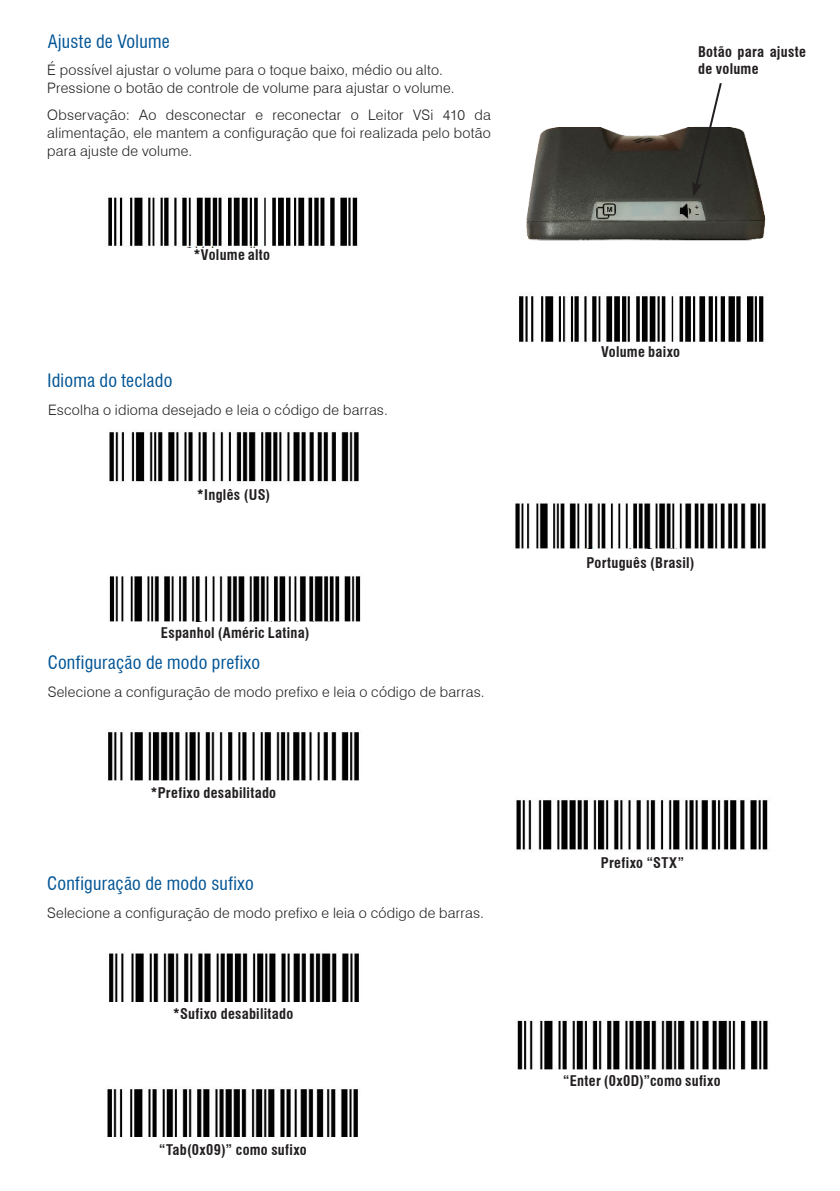
<style>
.page{position:relative;width:840px;height:1191px;background:#fff}
.page>*{position:absolute;margin:0;border:0;box-sizing:border-box;transform-origin:0 0}
.SuperTítulo{font:condensed 18px "Swiss 721 BT";letter-spacing:.015em;color:#005495}
.Normal_-_cópia{font:300 14.4px/18px "Swiss 721 BT";letter-spacing:.015em;color:#231f20;text-align:justify}
.Normal_-_cópia-2{font:700 condensed 14.4px/17.2px "Swiss 721 BT";letter-spacing:.02em;color:#231f20}
</style>
<div class="page">
<img style="left:526px;top:127px;width:240px;height:114px">
<img style="left:109px;top:432px;width:250px;height:50px">
<img style="left:109px;top:576px;width:252px;height:45px">
<img style="left:515px;top:503px;width:251px;height:45px">
<img style="left:108px;top:195px;width:250px;height:52px">
<img style="left:518px;top:294px;width:246px;height:48px">
<img style="left:108px;top:732px;width:251px;height:48px">
<img style="left:109px;top:953px;width:250px;height:48px">
<img style="left:107px;top:1089px;width:251px;height:47px">
<img style="left:516px;top:800px;width:252px;height:50px">
<img style="left:517px;top:1020px;width:251px;height:49px">
<svg style="left:691px;top:83px;width:31px;height:114px"></svg>
<p class="SuperTítulo" style="left:48px;top:30px;width:123px">Ajuste de Volume</p>
<p class="Normal_-_cópia" style="left:47px;top:61px;width:397px">É possível ajustar o volume para o toque baixo, médio ou alto.</p>
<p class="Normal_-_cópia" style="left:47px;top:79px;width:408px">Pressione o botão de controle de volume para ajustar o volume.</p>
<p class="Normal_-_cópia" style="left:47px;top:106px;width:445px">Observação: Ao desconectar e reconectar o Leitor VSi 410 da alimentação, ele mantem a configuração que foi realizada pelo botão para ajuste de volume.</p>
<p class="Normal_-_cópia-2" style="left:193px;top:247px;width:78px">*Volume alto</p>
<p class="SuperTítulo" style="left:48px;top:369px;width:126px">Idioma do teclado</p>
<p class="Normal_-_cópia" style="left:48px;top:401px;width:341px">Escolha o idioma desejado e leia o código de barras.</p>
<p class="Normal_-_cópia-2" style="left:197px;top:485px;width:75px">*Inglês (US)</p>
<p class="Normal_-_cópia-2" style="left:161px;top:624px;width:150px">Espanhol (Améric Latina)</p>
<p class="SuperTítulo" style="left:48px;top:651px;width:214px">Configuração de modo prefixo</p>
<p class="Normal_-_cópia" style="left:48px;top:682px;width:438px">Selecione a configuração de modo prefixo e leia o código de barras.</p>
<p class="Normal_-_cópia-2" style="left:150px;top:784px;width:127px">*Prefixo desabilitado</p>
<p class="SuperTítulo" style="left:47px;top:873px;width:208px">Configuração de modo sufixo</p>
<p class="Normal_-_cópia" style="left:47px;top:904px;width:438px">Selecione a configuração de modo prefixo e leia o código de barras.</p>
<p class="Normal_-_cópia-2" style="left:173px;top:1005px;width:122px">*Sufixo desabilitado</p>
<p class="Normal_-_cópia-2" style="left:159px;top:1141px;width:149px">“Tab(0x09)” como sufixo</p>
<p class="Normal_-_cópia-2" style="left:697px;top:43px;width:109px">Botão para ajuste de volume</p>
<p class="Normal_-_cópia-2" style="left:600px;top:343px;width:80px">Volume baixo</p>
<p class="Normal_-_cópia-2" style="left:586px;top:554px;width:110px">Português (Brasil)</p>
<p class="Normal_-_cópia-2" style="left:600px;top:854px;width:85px">Prefixo “STX”</p>
<p class="Normal_-_cópia-2" style="left:563px;top:1072px;width:159px">“Enter (0x0D)”como sufixo</p>
</div>
